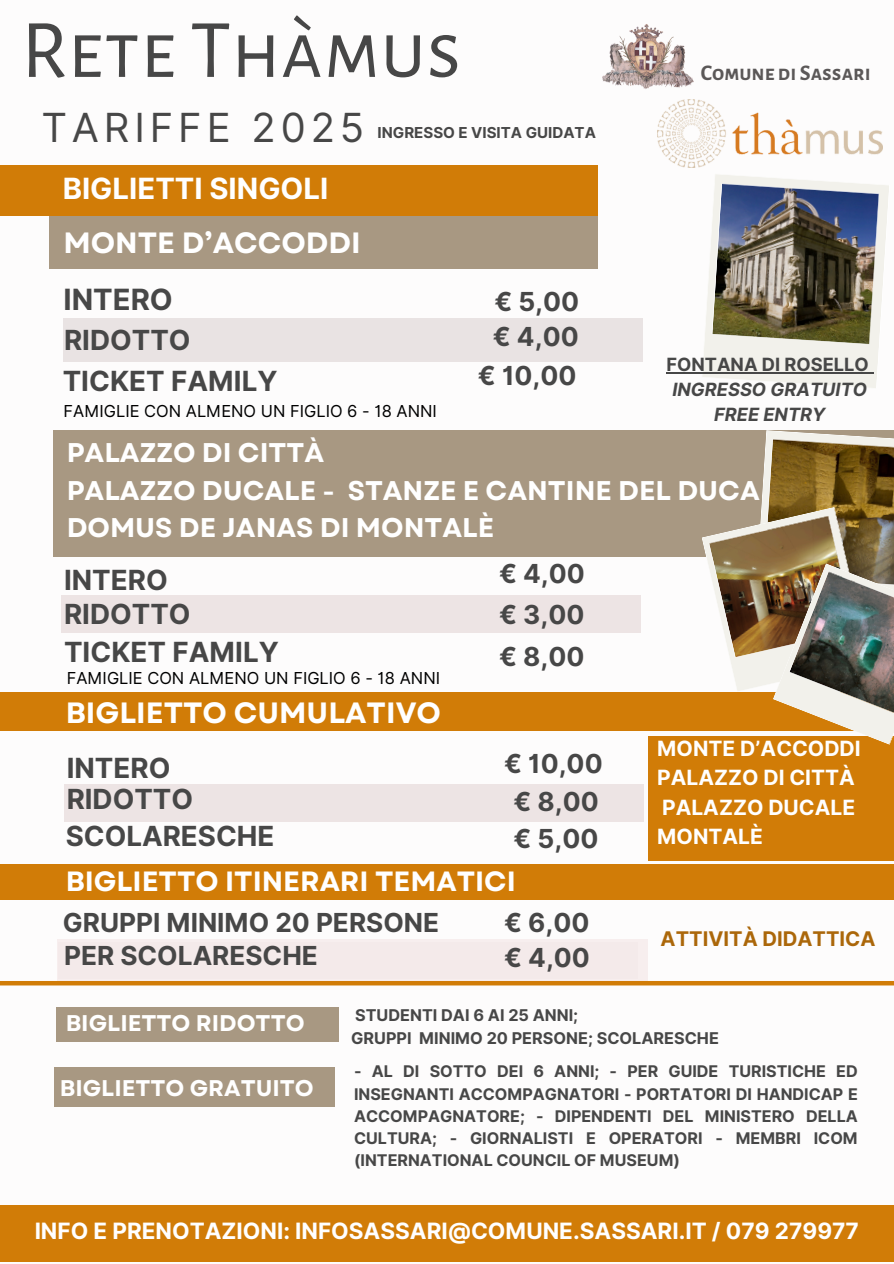
<style>
.page{position:relative;width:894px;height:1264px;background:#fff}
.page>*{position:absolute;margin:0;border:0;box-sizing:border-box;transform-origin:0 0}
.t1{font:83.25px "Alegreya Sans SC";color:#474747}
.t2{font:40.05px "Inter";letter-spacing:.12em;color:#474747}
.t3{font:700 29.25px "Garet";color:#fff}
.t4{font:700 29.25px "Inter";color:#fff}
.t5{font:700 29.25px "Inter";color:#474747}
.t6{font:700 27.75px "Inter";color:#474747}
.t7{font:700 27.75px "Garet";color:#fff}
.t8{font:700 27px/37.2px "Garet";color:#fff}
.t9{font:700 26.25px "Inter";color:#474747}
.t10{font:700 22.65px "Garet";color:#fff}
.t11{font:700 22.5px "Inter";color:#fff}
.t12{font:700 21.9px "Alegreya Sans SC";color:#5b5858}
.t13{font:700 21px/29.2px "Inter";color:#fff}
.t14{font:700 20.25px "Inter";color:#ab670a}
.t15{font:italic 700 18.3px/24.8px "Inter";color:#474747;text-align:center}
.t16{font:700 18.3px "Inter";color:#474747}
.t17{font:16.5px "Inter";color:#000}
.t18{font:700 16.2px "Inter";color:#474747}
.t19{font:700 16.05px/22px "Inter";color:#474747;text-align:justify}
.t20{font:700 15px "Inter";color:#474747}
</style>
<div class="page">
<div style="left:49px;top:209px;width:548px;height:60px;background:#a89882"></div>
<div style="left:54px;top:430px;width:839px;height:126px;background:#a89882"></div>
<div style="left:63px;top:318px;width:580px;height:44px;background:#e6dfdf"></div>
<div style="left:0;top:692px;width:893px;height:38px;background:#d17c07"></div>
<img style="left:657px;top:99px;width:225px;height:69px">
<img style="left:602px;top:24px;width:92px;height:65px">
<div style="left:64px;top:784px;width:579px;height:38px;background:#ebe0e0"></div>
<div style="left:0;top:864px;width:893px;height:35px;background:#d17c07"></div>
<div style="left:58px;top:939px;width:589px;height:44px;background:#f6ecec"></div>
<div style="left:56px;top:1006px;width:282px;height:35px;background:#a89882"></div>
<div style="left:54px;top:1067px;width:280px;height:39px;background:#a89882"></div>
<div style="left:0;top:165px;width:597px;height:51px;background:#d17c07"></div>
<div style="left:0;top:980px;width:893px;height:5px;background:#d17c07"></div>
<div style="left:0;top:1205px;width:893px;height:56px;background:#d17c07"></div>
<div style="left:647px;top:736px;width:246px;height:124px;background:#d17c07"></div>
<img style="left:701px;top:430px;width:192px;height:314px">
<div style="left:61px;top:595px;width:580px;height:37px;background:#ebe0e0"></div>
<hr style="left:666px;top:372px;width:202px;height:1px;background:#474747">
<img style="left:701px;top:174px;width:188px;height:214px">
<p class="t1" style="left:21px;top:10px;width:441px">Rete Thàmus</p>
<h3 class="t2" style="left:41px;top:103px;width:324px">TARIFFE 2025</h3>
<h4 class="t4" style="left:63px;top:170px;width:267px">BIGLIETTI SINGOLI</h4>
<p class="t3" style="left:63px;top:221px;width:299px">MONTE D’ACCODDI</p>
<h5 class="t20" style="left:377px;top:124px;width:220px">INGRESSO E VISITA GUIDATA</h5>
<h3 class="t5" style="left:63px;top:282px;width:111px">INTERO</h3>
<h5 class="t6" style="left:64px;top:323px;width:128px">RIDOTTO</h5>
<h3 class="t9" style="left:493px;top:320px;width:87px">€ 4,00</h3>
<h5 class="t9" style="left:494px;top:285px;width:86px">€ 5,00</h5>
<p class="t6" style="left:63px;top:364px;width:216px">TICKET FAMILY</p>
<h5 class="t9" style="left:478px;top:360px;width:100px">€ 10,00</h5>
<h6 class="t17" style="left:64px;top:401px;width:375px">FAMIGLIE CON ALMENO UN FIGLIO 6 - 18 ANNI</h6>
<h5 class="t12" style="left:700px;top:62px;width:171px">Comune di Sassari</h5>
<p class="t16" style="left:666px;top:353px;width:204px">FONTANA DI ROSELLO</p>
<h4 class="t15" style="left:672px;top:377px;width:196px">INGRESSO GRATUITO<br>FREE ENTRY</h4>
<p class="t8" style="left:67px;top:434px;width:694px">PALAZZO DI CITTÀ<br>PALAZZO DUCALE - STANZE E CANTINE DEL DUCA<br>DOMUS DE JANAS DI MONTALÈ</p>
<h3 class="t6" style="left:64px;top:563px;width:105px">INTERO</h3>
<p class="t6" style="left:64px;top:597px;width:128px">RIDOTTO</p>
<h3 class="t6" style="left:64px;top:635px;width:216px">TICKET FAMILY</h3>
<p class="t17" style="left:67px;top:668px;width:375px">FAMIGLIE CON ALMENO UN FIGLIO 6 - 18 ANNI</p>
<h2 class="t3" style="left:66px;top:691px;width:376px">BIGLIETTO CUMULATIVO</h2>
<p class="t9" style="left:499px;top:558px;width:87px">€ 4,00</p>
<p class="t9" style="left:499px;top:599px;width:87px">€ 3,00</p>
<h5 class="t9" style="left:499px;top:640px;width:87px">€ 8,00</h5>
<h3 class="t6" style="left:67px;top:751px;width:105px">INTERO</h3>
<p class="t9" style="left:504px;top:748px;width:100px">€ 10,00</p>
<h3 class="t6" style="left:67px;top:782px;width:128px">RIDOTTO</h3>
<h5 class="t9" style="left:513px;top:786px;width:87px">€ 8,00</h5>
<h3 class="t6" style="left:66px;top:819px;width:210px">SCOLARESCHE</h3>
<h5 class="t9" style="left:513px;top:822px;width:86px">€ 5,00</h5>
<p class="t7" style="left:66px;top:860px;width:451px">BIGLIETTO ITINERARI TEMATICI</p>
<h3 class="t9" style="left:63px;top:906px;width:377px">GRUPPI MINIMO 20 PERSONE</h3>
<h6 class="t9" style="left:504px;top:906px;width:87px">€ 6,00</h6>
<h5 class="t9" style="left:64px;top:939px;width:255px">PER SCOLARESCHE</h5>
<h3 class="t9" style="left:504px;top:942px;width:87px">€ 4,00</h3>
<h6 class="t13" style="left:657px;top:734px;width:205px">MONTE D’ACCODDI<br>PALAZZO DI CITTÀ<br>PALAZZO DUCALE<br>MONTALÈ</h6>
<p class="t14" style="left:660px;top:926px;width:216px">ATTIVITÀ DIDATTICA</p>
<h5 class="t10" style="left:66px;top:1006px;width:240px">BIGLIETTO RIDOTTO</h5>
<h3 class="t18" style="left:355px;top:1005px;width:224px">STUDENTI DAI 6 AI 25 ANNI;</h3>
<h5 class="t18" style="left:351px;top:1028px;width:369px">GRUPPI MINIMO 20 PERSONE; SCOLARESCHE</h5>
<h3 class="t10" style="left:60px;top:1072px;width:255px">BIGLIETTO GRATUITO</h3>
<h3 class="t19" style="left:354px;top:1060px;width:505px">- AL DI SOTTO DEI 6 ANNI; - PER GUIDE TURISTICHE ED INSEGNANTI ACCOMPAGNATORI - PORTATORI DI HANDICAP E ACCOMPAGNATORE; - DIPENDENTI DEL MINISTERO DELLA CULTURA; - GIORNALISTI E OPERATORI - MEMBRI ICOM (INTERNATIONAL COUNCIL OF MUSEUM)</h3>
<p class="t11" style="left:35px;top:1217px;width:825px">INFO E PRENOTAZIONI: INFOSASSARI@COMUNE.SASSARI.IT / 079 279977</p>
</div>
